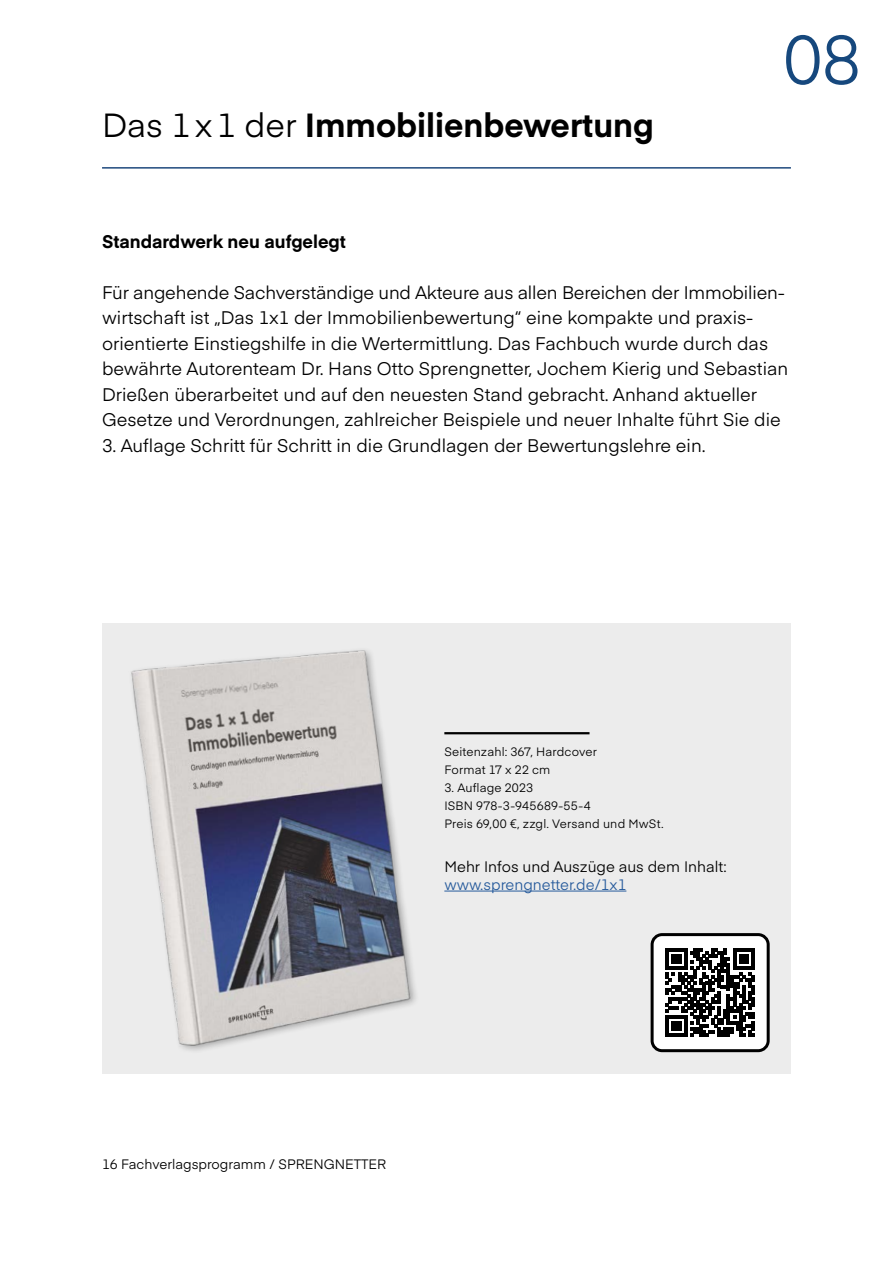
<style>
.page{position:relative;width:893px;height:1263px;background:#fff}
.page>*{position:absolute;margin:0;border:0;box-sizing:border-box;transform-origin:0 0}
.t1{font:67.5px "Eina 01";color:#16487d}
.t2{font:700 33px "Eina 01";color:#000}
.t3{font:18px/25.5px "Eina 01";color:#000}
.t4{font:700 18px "Eina 01";color:#000}
.t5{font:15px "Eina 01";color:#000}
.t6{font:15px "Eina 01";color:#275b9c}
.t7{font:13.5px "Eina 01";color:#000}
.t8{font:12px/18px "Eina 01";letter-spacing:.015em;color:#000}
.s1{font-weight:400}
</style>
<div class="page">
<div style="left:102px;top:623px;width:689px;height:450px;background:#ececec"></div>
<img style="left:131px;top:650px;width:345px;height:401px">
<div style="left:652px;top:934px;width:116px;height:117px;background:#fff;border-radius:10px"></div>
<svg style="left:666px;top:948px;width:88px;height:89px"></svg>
<div style="left:651px;top:933px;width:119px;height:119px;border:3px solid #000;border-radius:10px"></div>
<hr style="left:444px;top:891px;width:182px;height:1px;background:#275b9c">
<hr style="left:444px;top:732px;width:145px;height:2px;background:#000">
<hr style="left:102px;top:167px;width:689px;height:2px;background:#1f497d">
<h2 class="t2" style="left:102px;top:100px;width:553px"><span class="s1">Das 1x1 der</span> Immobilienbewertung</h2>
<h1 class="t1" style="left:783px;top:9px;width:79px">08</h1>
<p class="t4" style="left:102px;top:228px;width:245px">Standardwerk neu aufgelegt</p>
<p class="t3" style="left:102px;top:278px;width:688px">Für angehende Sachverständige und Akteure aus allen Bereichen der Immobilien&shy;wirtschaft ist „Das 1x1 der Immobilienbewertung“ eine kompakte und praxis&shy;orientierte Einstiegshilfe in die Wertermittlung. Das Fachbuch wurde durch das bewährte Autorenteam Dr. Hans Otto Sprengnetter, Jochem Kierig und Sebastian Drießen überarbeitet und auf den neuesten Stand gebracht. Anhand aktueller Gesetze und Verordnungen, zahlreicher Beispiele und neuer Inhalte führt Sie die</p>
<p class="t3" style="left:102px;top:431px;width:605px">3. Auflage Schritt für Schritt in die Grundlagen der Bewertungslehre ein.</p>
<p class="t8" style="left:444px;top:742px;width:154px">Seitenzahl: 367, Hardcover<br>Format 17 x 22 cm</p>
<p class="t8" style="left:444px;top:778px;width:221px">3. Auflage 2023<br>ISBN 978-3-945689-55-4<br>Preis 69,00 €, zzgl. Versand und MwSt.</p>
<p class="t5" style="left:444px;top:855px;width:284px">Mehr Infos und Auszüge aus dem Inhalt:</p>
<p class="t6" style="left:444px;top:873px;width:184px">www.sprengnetter.de/1x1</p>
<p class="t7" style="left:102px;top:1154px;width:286px">16 Fachverlagsprogramm / SPRENGNETTER</p>
</div>
